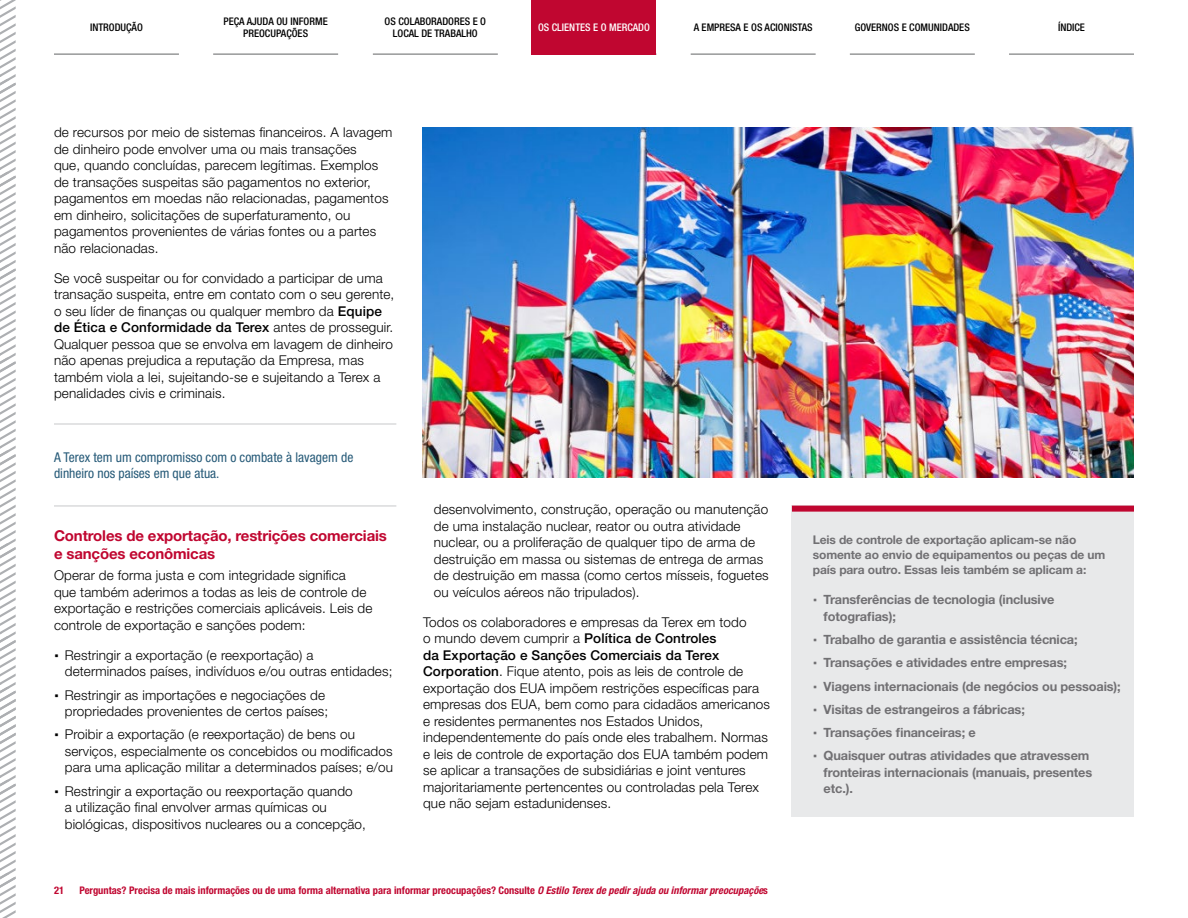
<style>
.page{position:relative;width:1188px;height:918px;background:#fff}
.page>*{position:absolute;margin:0;border:0;box-sizing:border-box;transform-origin:0 0}
.t1{font:700 15px/18px "Helvetica Neue LT Std";letter-spacing:-.01em;color:#c00630}
.t2{font:300 13.5px/16.5px "Helvetica Neue LT Std";letter-spacing:.01em;color:#000}
.t3{font:condensed 13.5px/16.2px "Helvetica Neue LT Std";color:#265a78}
.t4{font:700 12.75px/23.2px "Helvetica Neue LT Std";letter-spacing:-.01em;color:#717073}
.t5{font:700 12px/15px "Helvetica Neue LT Std";letter-spacing:-.01em;color:#717073}
.t6{font:700 condensed 10.5px "Helvetica Neue LT Std";color:#c00630}
.t7{font:500 condensed 10.5px/12px "Helvetica Neue LT Std";color:#000;text-align:center}
.t8{font:500 condensed 10.5px "Helvetica Neue LT Std";color:#fff}
.s1{font-weight:500}
.s2{font-family:"Geogrotesque"}
.s3{font-style:italic}
.s4{font-family:"Geogrotesque";font-weight:300}
</style>
<div class="page">
<hr style="left:54px;top:424px;width:342px;height:1px;background:#c7c8ca">
<hr style="left:54px;top:506px;width:342px;height:1px;background:#c7c8ca">
<img style="left:423px;top:127px;width:711px;height:350px">
<div style="left:792px;top:506px;width:342px;height:311px;background:#e8e9ea"></div>
<div style="left:792px;top:506px;width:342px;height:6px;background:#c00630"></div>
<hr style="left:213px;top:54px;width:125px;height:1px;background:#636466">
<hr style="left:54px;top:54px;width:125px;height:1px;background:#636466">
<hr style="left:691px;top:54px;width:125px;height:1px;background:#636466">
<hr style="left:1009px;top:54px;width:125px;height:1px;background:#636466">
<hr style="left:850px;top:54px;width:125px;height:1px;background:#636466">
<hr style="left:373px;top:54px;width:125px;height:1px;background:#636466">
<svg style="left:0;top:0;width:16px;height:918px"></svg>
<div style="left:532px;top:0;width:124px;height:55px;background:#c00630"></div>
<p class="t7" style="left:224px;top:15px;width:106px">PEÇA AJUDA OU INFORME<br>PREOCUPAÇÕES</p>
<p class="t7" style="left:385px;top:15px;width:103px">OS COLABORADORES E O<br>LOCAL DE TRABALHO</p>
<p class="t7" style="left:90px;top:21px;width:54px">INTRODUÇÃO</p>
<p class="t7" style="left:694px;top:21px;width:121px">A EMPRESA E OS ACIONISTAS</p>
<p class="t7" style="left:855px;top:21px;width:116px">GOVERNOS E COMUNIDADES</p>
<p class="t7" style="left:1058px;top:21px;width:29px">ÍNDICE</p>
<p class="t8" style="left:538px;top:21px;width:113px">OS CLIENTES E O MERCADO</p>
<p class="t2" style="left:54px;top:124px;width:340px">de recursos por meio de sistemas financeiros. A lavagem de dinheiro pode envolver uma ou mais transações<br>que, quando concluídas, parecem legítimas. Exemplos de transações suspeitas são pagamentos no exterior, pagamentos em moedas não relacionadas, pagamentos em dinheiro, solicitações de superfaturamento, ou pagamentos provenientes de várias fontes ou a partes não relacionadas.</p>
<p class="t2" style="left:54px;top:269px;width:342px">Se você suspeitar ou for convidado a participar de uma transação suspeita, entre em contato com o seu gerente, o seu líder de finanças ou qualquer membro da <span class="s1">Equipe de Ética e Conformidade da Terex</span> antes de prosseguir.<br>Qualquer pessoa que se envolva em lavagem de dinheiro não apenas prejudica a reputação da Empresa, mas também viola a lei, sujeitando-se e sujeitando a Terex a penalidades civis e criminais.</p>
<p class="t3" style="left:54px;top:449px;width:301px">A Terex tem um compromisso com o combate à lavagem de dinheiro nos países em que atua.</p>
<p class="t1" style="left:54px;top:527px;width:334px">Controles de exportação, restrições comerciais e sanções econômicas</p>
<p class="t2" style="left:54px;top:567px;width:320px">Operar de forma justa e com integridade significa<br>que também aderimos a todas as leis de controle de exportação e restrições comerciais aplicáveis. Leis de controle de exportação e sanções podem:</p>
<p class="t2" style="left:65px;top:646px;width:329px;text-indent:-11px"><span class="s2">Δ</span> Restringir a exportação (e reexportação) a determinados países, indivíduos e/ou outras entidades;</p>
<p class="t2" style="left:54px;top:686px;width:276px;text-align:right"><span class="s2">Δ</span> Restringir as importações e negociações de propriedades provenientes de certos países;</p>
<p class="t2" style="left:65px;top:726px;width:330px;text-indent:-11px"><span class="s2">Δ</span> Proibir a exportação (e reexportação) de bens ou serviços, especialmente os concebidos ou modificados para uma aplicação militar a determinados países; e/ou</p>
<p class="t2" style="left:65px;top:782px;width:303px;text-indent:-11px"><span class="s2">Δ</span> Restringir a exportação ou reexportação quando<br>a utilização final envolver armas químicas ou biológicas, dispositivos nucleares ou a concepção,</p>
<p class="t2" style="left:434px;top:501px;width:336px">desenvolvimento, construção, operação ou manutenção de uma instalação nuclear, reator ou outra atividade nuclear, ou a proliferação de qualquer tipo de arma de destruição em massa ou sistemas de entrega de armas de destruição em massa (como certos mísseis, foguetes ou veículos aéreos não tripulados).</p>
<p class="t2" style="left:423px;top:613px;width:348px">Todos os colaboradores e empresas da Terex em todo<br>o mundo devem cumprir a <span class="s1">Política de Controles<br>da Exportação e Sanções Comerciais da Terex Corporation</span>. Fique atento, pois as leis de controle de exportação dos EUA impõem restrições específicas para empresas dos EUA, bem como para cidadãos americanos e residentes permanentes nos Estados Unidos, independentemente do país onde eles trabalhem. Normas e leis de controle de exportação dos EUA também podem se aplicar a transações de subsidiárias e joint ventures majoritariamente pertencentes ou controladas pela Terex que não sejam estadunidenses.</p>
<p class="t6" style="left:54px;top:884px;width:12px">21</p>
<p class="t6" style="left:80px;top:884px;width:690px">Perguntas? Precisa de mais informações ou de uma forma alternativa para informar preocupações? Consulte <span class="s3">O Estilo Terex de pedir ajuda ou informar preocupaçõe</span>s</p>
<p class="t5" style="left:813px;top:532px;width:294px">Leis de controle de exportação aplicam-se não somente ao envio de equipamentos ou peças de um país para outro. Essas leis também se aplicam a:</p>
<p class="t4" style="left:824px;top:591px;width:232px;line-height:16.5px;text-indent:-11px"><span class="s4">Δ</span> Transferências de tecnologia (inclusive fotografias);</p>
<p class="t4" style="left:813px;top:628px;width:310px"><span class="s4">Δ</span> Trabalho de garantia e assistência técnica;<br><span class="s4">Δ</span> Transações e atividades entre empresas;<br><span class="s4">Δ</span> Viagens internacionais (de negócios ou pessoais); <span class="s4">Δ</span> Visitas de estrangeiros a fábricas;<br><span class="s4">Δ</span> Transações financeiras; e<br><span class="s4">Δ</span> Quaisquer outras atividades que atravessem</p>
<p class="t4" style="left:824px;top:764px;width:270px;line-height:16.5px">fronteiras internacionais (manuais, presentes etc.).</p>
</div>
